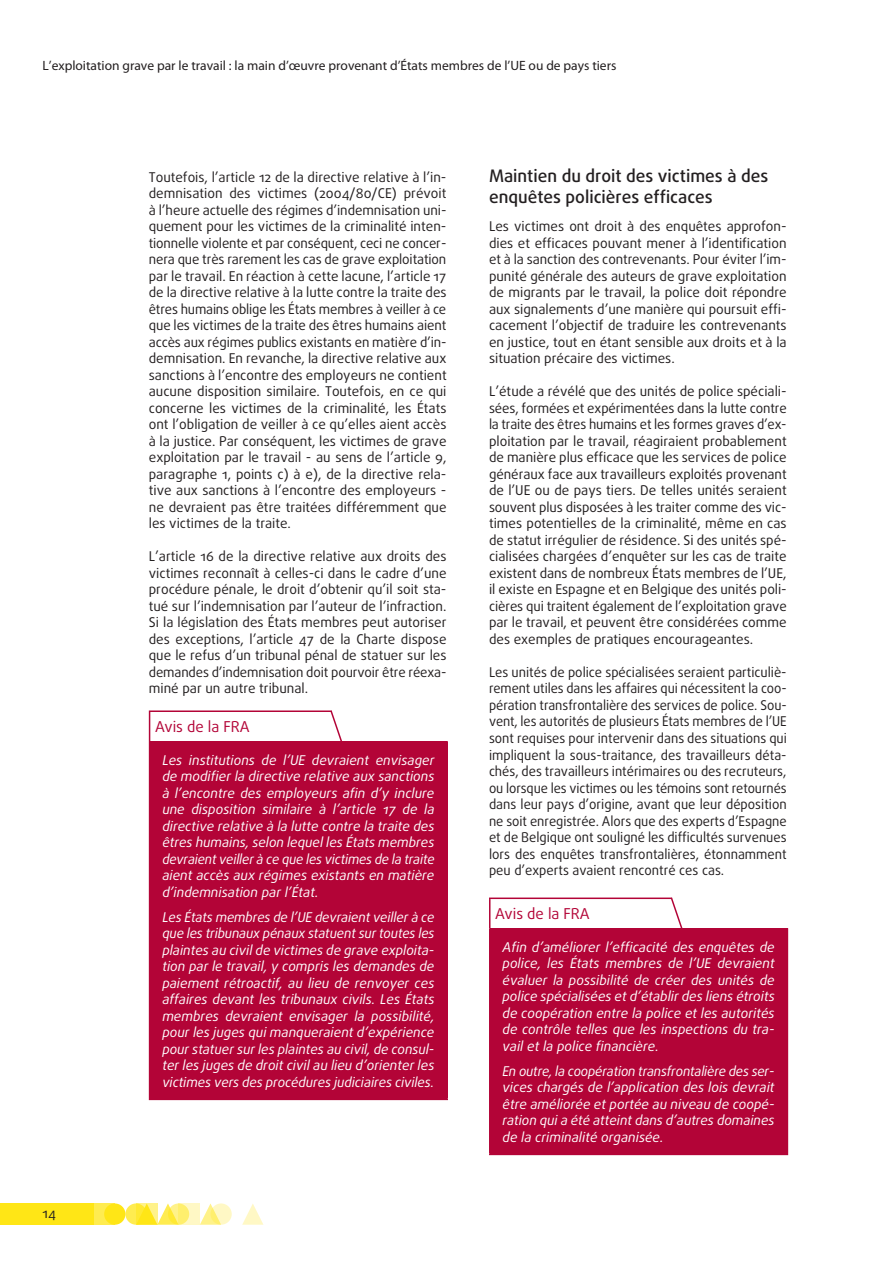
<style>
.page{position:relative;width:893px;height:1263px;background:#fff}
.page>*{position:absolute;margin:0;border:0;box-sizing:border-box;transform-origin:0 0}
.titles_h3{font:500 17.25px/20.7px "Daxline Pro";color:#231f20}
.opinion_header{font:15px "Daxline Pro";color:#b30437}
.text_body{font:13.5px/16.5px "Daxline Pro";color:#231f20;text-align:justify}
.box_opinion_body{font:italic 13.5px/16.5px "Daxline Pro";color:#fff;text-align:justify}
.t1{font:13.5px "Myriad Pro";color:#231f20}
</style>
<div class="page">
<svg style="left:125px;top:1203px;width:22px;height:22px"></svg>
<div style="left:94px;top:1203px;width:21px;height:22px;background:#ffec50"></div>
<div style="left:0;top:1203px;width:94px;height:22px;background:#ffe616"></div>
<svg style="left:200px;top:1203px;width:18px;height:22px"></svg>
<svg style="left:242px;top:1204px;width:21px;height:21px"></svg>
<div style="left:104px;top:1203px;width:21px;height:22px;background:#ffe616;border-radius:50%"></div>
<svg style="left:157px;top:1203px;width:18px;height:22px"></svg>
<svg style="left:168px;top:1203px;width:21px;height:22px"></svg>
<svg style="left:210px;top:1203px;width:22px;height:22px"></svg>
<svg style="left:136px;top:1203px;width:21px;height:22px"></svg>
<svg style="left:179px;top:1203px;width:21px;height:22px"></svg>
<div style="left:150px;top:741px;width:297px;height:358px;background:#b30437"></div>
<svg style="left:149px;top:712px;width:1px;height:29px"></svg>
<hr style="left:149px;top:710px;width:183px;height:2px;background:#b30437">
<hr style="left:149px;top:741px;width:1px;height:357px;background:#b30437">
<hr style="left:446px;top:741px;width:2px;height:357px;background:#b30437">
<hr style="left:149px;top:1098px;width:183px;height:2px;background:#b30437">
<hr style="left:332px;top:1098px;width:116px;height:2px;background:#b30437">
<div style="left:490px;top:928px;width:297px;height:226px;background:#b30437"></div>
<svg style="left:489px;top:899px;width:1px;height:29px"></svg>
<hr style="left:489px;top:897px;width:183px;height:2px;background:#b30437">
<hr style="left:489px;top:928px;width:1px;height:226px;background:#b30437">
<hr style="left:489px;top:1154px;width:183px;height:1px;background:#b30437">
<hr style="left:672px;top:1154px;width:116px;height:1px;background:#b30437">
<hr style="left:787px;top:928px;width:1px;height:226px;background:#b30437">
<svg style="left:329px;top:710px;width:13px;height:31px"></svg>
<svg style="left:669px;top:897px;width:14px;height:31px"></svg>
<p class="t1" style="left:43px;top:58px;width:575px">L’exploitation grave par le travail : la main d’œuvre provenant d’États membres de l’UE ou de pays tiers</p>
<p class="text_body" style="left:43px;top:1205px;width:15px">14</p>
<p class="text_body" style="left:149px;top:169px;width:299px">Toutefois, l’article 12 de la directive relative à l’in&shy;demnisation des victimes (2004/80/CE) prévoit à l’heure actuelle des régimes d’indemnisation uni&shy;quement pour les victimes de la criminalité inten&shy;tionnelle violente et par conséquent, ceci ne concer&shy;nera que très rarement les cas de grave exploitation par le travail. En réaction à cette lacune, l’article 17 de la directive relative à la lutte contre la traite des êtres humains oblige les États membres à veiller à ce que les victimes de la traite des êtres humains aient accès aux régimes publics existants en matière d’in&shy;demnisation. En revanche, la directive relative aux sanctions à l’encontre des employeurs ne contient aucune disposition similaire. Toutefois, en ce qui concerne les victimes de la criminalité, les États ont l’obligation de veiller à ce qu’elles aient accès à la justice. Par conséquent, les victimes de grave exploitation par le travail - au sens de l’article 9, paragraphe 1, points c) à e), de la directive rela&shy;tive aux sanctions à l’encontre des employeurs - ne devraient pas être traitées différemment que les victimes de la traite.</p>
<p class="text_body" style="left:149px;top:548px;width:299px">L’article 16 de la directive relative aux droits des victimes reconnaît à celles-ci dans le cadre d’une procédure pénale, le droit d’obtenir qu’il soit sta&shy;tué sur l’indemnisation par l’auteur de l’infraction.<br>Si la législation des États membres peut autoriser des exceptions, l’article 47 de la Charte dispose que le refus d’un tribunal pénal de statuer sur les demandes d’indemnisation doit pourvoir être réexa&shy;miné par un autre tribunal.</p>
<p class="opinion_header" style="left:155px;top:716px;width:96px">Avis de la FRA</p>
<p class="box_opinion_body" style="left:162px;top:751px;width:274px">Les institutions de l’UE devraient envisager de modifier la directive relative aux sanctions à l’encontre des employeurs afin d’y inclure une disposition similaire à l’article 17 de la directive relative à la lutte contre la traite des êtres humains, selon lequel les États membres devraient veiller à ce que les victimes de la traite aient accès aux régimes existants en matière d’indemnisation par l’État.</p>
<p class="box_opinion_body" style="left:162px;top:908px;width:274px">Les États membres de l’UE devraient veiller à ce que les tribunaux pénaux statuent sur toutes les plaintes au civil de victimes de grave exploita&shy;tion par le travail, y compris les demandes de paiement rétroactif, au lieu de renvoyer ces affaires devant les tribunaux civils. Les États membres devraient envisager la possibilité, pour les juges qui manqueraient d’expérience pour statuer sur les plaintes au civil, de consul&shy;ter les juges de droit civil au lieu d’orienter les victimes vers des procédures judiciaires civiles.</p>
<p class="titles_h3" style="left:489px;top:165px;width:281px">Maintien du droit des victimes à des enquêtes policières efficaces</p>
<p class="text_body" style="left:489px;top:218px;width:299px">Les victimes ont droit à des enquêtes approfon&shy;dies et efficaces pouvant mener à l’identification et à la sanction des contrevenants. Pour éviter l’im&shy;punité générale des auteurs de grave exploitation de migrants par le travail, la police doit répondre aux signalements d’une manière qui poursuit effi&shy;cacement l’objectif de traduire les contrevenants en justice, tout en étant sensible aux droits et à la situation précaire des victimes.</p>
<p class="text_body" style="left:489px;top:383px;width:299px">L’étude a révélé que des unités de police spéciali&shy;sées, formées et expérimentées dans la lutte contre la traite des êtres humains et les formes graves d’ex&shy;ploitation par le travail, réagiraient probablement de manière plus efficace que les services de police généraux face aux travailleurs exploités provenant de l’UE ou de pays tiers. De telles unités seraient souvent plus disposées à les traiter comme des vic&shy;times potentielles de la criminalité, même en cas de statut irrégulier de résidence. Si des unités spé&shy;cialisées chargées d’enquêter sur les cas de traite existent dans de nombreux États membres de l’UE, il existe en Espagne et en Belgique des unités poli&shy;cières qui traitent également de l’exploitation grave par le travail, et peuvent être considérées comme des exemples de pratiques encourageantes.</p>
<p class="text_body" style="left:489px;top:664px;width:299px">Les unités de police spécialisées seraient particuliè&shy;rement utiles dans les affaires qui nécessitent la coo&shy;pération transfrontalière des services de police. Sou&shy;vent, les autorités de plusieurs États membres de l’UE sont requises pour intervenir dans des situations qui impliquent la sous-traitance, des travailleurs déta&shy;chés, des travailleurs intérimaires ou des recruteurs, ou lorsque les victimes ou les témoins sont retournés dans leur pays d’origine, avant que leur déposition ne soit enregistrée. Alors que des experts d’Espagne et de Belgique ont souligné les difficultés survenues lors des enquêtes transfrontalières, étonnamment peu d’experts avaient rencontré ces cas.</p>
<p class="opinion_header" style="left:495px;top:903px;width:96px">Avis de la FRA</p>
<p class="box_opinion_body" style="left:502px;top:938px;width:274px">Afin d’améliorer l’efficacité des enquêtes de police, les États membres de l’UE devraient évaluer la possibilité de créer des unités de police spécialisées et d’établir des liens étroits de coopération entre la police et les autorités de contrôle telles que les inspections du tra&shy;vail et la police financière.</p>
<p class="box_opinion_body" style="left:502px;top:1062px;width:274px">En outre, la coopération transfrontalière des ser&shy;vices chargés de l’application des lois devrait être améliorée et portée au niveau de coopé&shy;ration qui a été atteint dans d’autres domaines de la criminalité organisée.</p>
</div>
